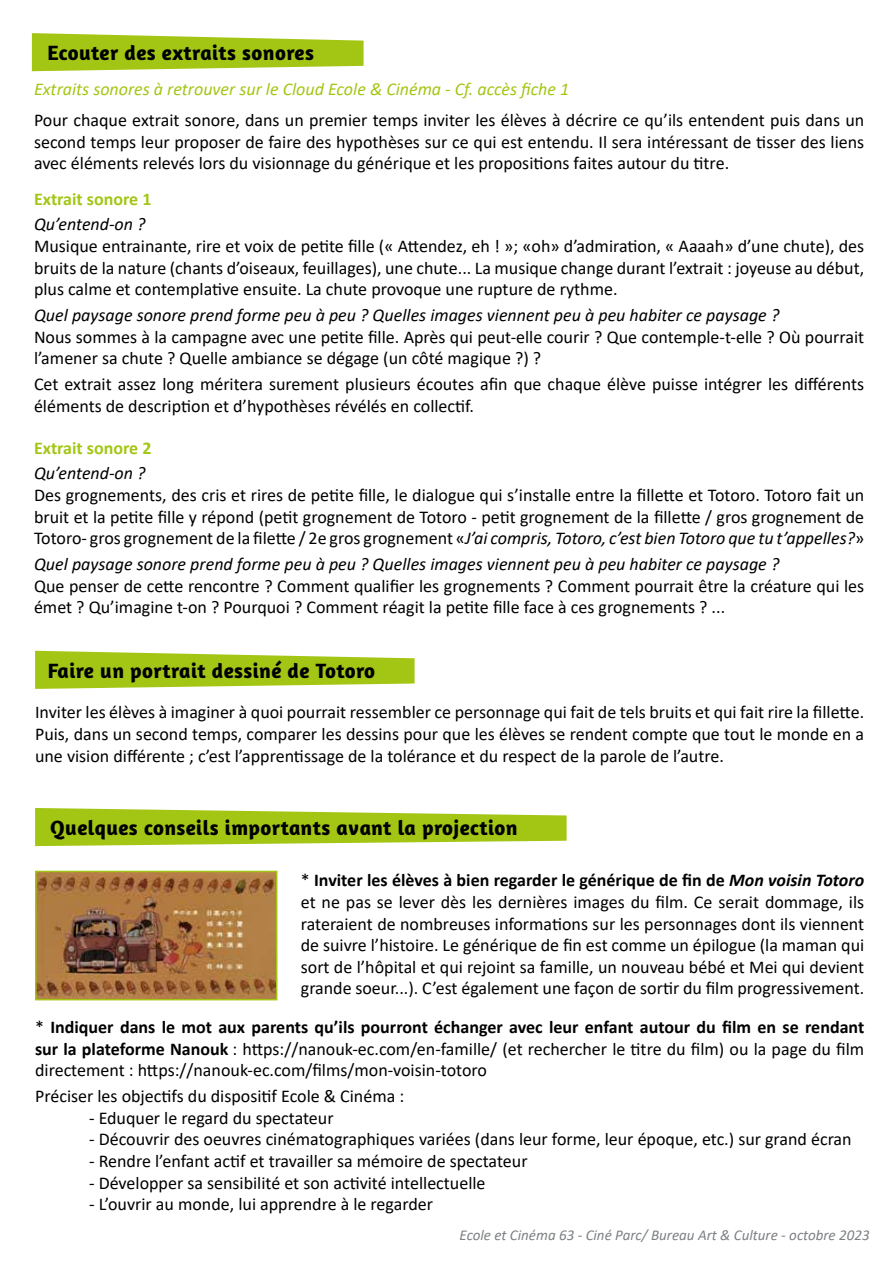
<style>
.page{position:relative;width:893px;height:1263px;background:#fff}
.page>*{position:absolute;margin:0;border:0;box-sizing:border-box;transform-origin:0 0}
.t1{font:700 21px "Amaranth";letter-spacing:.02em;color:#000}
.t2{font:18px/21.6px "Calibri";color:#000;text-align:justify}
.t3{font:italic 18px "Calibri";color:#000}
.t4{font:italic 18px "Calibri";color:#a3c614}
.t5{font:700 18px "Calibri";color:#a3c614}
.t6{font:italic 15px "Calibri";color:#7e8083}
.s1{font-style:italic}
.s2{font-weight:700}
.s3{font-weight:700;font-style:italic}
</style>
<div class="page">
<svg style="left:32px;top:33px;width:332px;height:38px;background:#b2cf3b"></svg>
<svg style="left:35px;top:651px;width:380px;height:38px;background:#b2cf3b"></svg>
<svg style="left:35px;top:808px;width:532px;height:38px;background:#b2cf3b"></svg>
<img style="left:38px;top:874px;width:236px;height:123px">
<div style="left:35px;top:871px;width:242px;height:129px;border:2px solid #a3c614"></div>
<p class="t1" style="left:48px;top:40px;width:268px">Ecouter des extraits sonores</p>
<p class="t4" style="left:34px;top:77px;width:537px">Extraits sonores à retrouver sur le Cloud Ecole &amp; Cinéma - Cf. accès fiche 1</p>
<p class="t2" style="left:34px;top:109px;width:832px">Pour chaque extrait sonore, dans un premier temps inviter les élèves à décrire ce qu’ils entendent puis dans un second temps leur proposer de faire des hypothèses sur ce qui est entendu. Il sera intéressant de tisser des liens avec éléments relevés lors du visionnage du générique et les propositions faites autour du titre.</p>
<p class="t5" style="left:34px;top:186px;width:119px">Extrait sonore 1</p>
<p class="t3" style="left:34px;top:212px;width:113px">Qu’entend-on ?</p>
<p class="t2" style="left:34px;top:235px;width:832px">Musique entrainante, rire et voix de petite fille (« Attendez, eh ! »; «oh» d’admiration, « Aaaah» d’une chute), des bruits de la nature (chants d’oiseaux, feuillages), une chute... La musique change durant l’extrait : joyeuse au début, plus calme et contemplative ensuite. La chute provoque une rupture de rythme.</p>
<p class="t3" style="left:34px;top:303px;width:747px">Quel paysage sonore prend forme peu à peu ? Quelles images viennent peu à peu habiter ce paysage ?</p>
<p class="t2" style="left:34px;top:325px;width:832px">Nous sommes à la campagne avec une petite fille. Après qui peut-elle courir ? Que contemple-t-elle ? Où pourrait l’amener sa chute ? Quelle ambiance se dégage (un côté magique ?) ?</p>
<p class="t2" style="left:34px;top:373px;width:832px">Cet extrait assez long méritera surement plusieurs écoutes afin que chaque élève puisse intégrer les différents éléments de description et d’hypothèses révélés en collectif.</p>
<p class="t5" style="left:34px;top:435px;width:119px">Extrait sonore 2</p>
<p class="t3" style="left:34px;top:461px;width:113px">Qu’entend-on ?</p>
<p class="t2" style="left:34px;top:484px;width:832px">Des grognements, des cris et rires de petite fille, le dialogue qui s’installe entre la fillette et Totoro. Totoro fait un bruit et la petite fille y répond (petit grognement de Totoro - petit grognement de la fillette / gros grognement de Totoro- gros grognement de la filette / 2e gros grognement «<span class="s1">J’ai compris, Totoro, c’est bien Totoro que tu t’appelles?</span>»</p>
<p class="t3" style="left:34px;top:552px;width:747px">Quel paysage sonore prend forme peu à peu ? Quelles images viennent peu à peu habiter ce paysage ?</p>
<p class="t2" style="left:34px;top:574px;width:832px">Que penser de cette rencontre ? Comment qualifier les grognements ? Comment pourrait être la créature qui les émet ? Qu’imagine t-on ? Pourquoi ? Comment réagit la petite fille face à ces grognements ? ...</p>
<p class="t1" style="left:48px;top:657px;width:329px">Faire un portrait dessiné de Totoro</p>
<p class="t2" style="left:35px;top:701px;width:831px">Inviter les élèves à imaginer à quoi pourrait ressembler ce personnage qui fait de tels bruits et qui fait rire la fillette.<br>Puis, dans un second temps, comparer les dessins pour que les élèves se rendent compte que tout le monde en a une vision différente ; c’est l’apprentissage de la tolérance et du respect de la parole de l’autre.</p>
<p class="t1" style="left:50px;top:814px;width:469px">Quelques conseils importants avant la projection</p>
<p class="t2" style="left:301px;top:869px;width:565px">* <span class="s2">Inviter les élèves à bien regarder le générique de fin de</span> <span class="s3">Mon voisin Totoro </span>et ne pas se lever dès les dernières images du film. Ce serait dommage, ils rateraient de nombreuses informations sur les personnages dont ils viennent de suivre l’histoire. Le générique de fin est comme un épilogue (la maman qui sort de l’hôpital et qui rejoint sa famille, un nouveau bébé et Mei qui devient grande soeur...). C’est également une façon de sortir du film progressivement.</p>
<p class="t2" style="left:35px;top:1016px;width:831px">* <span class="s2">Indiquer dans le mot aux parents qu’ils pourront échanger avec leur enfant autour du film en se rendant sur la plateforme Nanouk</span> : https://nanouk-ec.com/en-famille/ (et rechercher le titre du film) ou la page du film directement : https://nanouk-ec.com/films/mon-voisin-totoro</p>
<p class="t2" style="left:35px;top:1085px;width:371px">Préciser les objectifs du dispositif Ecole &amp; Cinéma :</p>
<p class="t2" style="left:89px;top:1106px;width:246px">- Eduquer le regard du spectateur</p>
<p class="t2" style="left:89px;top:1128px;width:764px">- Découvrir des oeuvres cinématographiques variées (dans leur forme, leur époque, etc.) sur grand écran</p>
<p class="t2" style="left:89px;top:1150px;width:440px">- Rendre l’enfant actif et travailler sa mémoire de spectateur</p>
<p class="t2" style="left:89px;top:1171px;width:398px">- Développer sa sensibilité et son activité intellectuelle</p>
<p class="t2" style="left:89px;top:1193px;width:345px">- L’ouvrir au monde, lui apprendre à le regarder</p>
<p class="t6" style="left:460px;top:1225px;width:412px">Ecole et Cinéma 63 - Ciné Parc/ Bureau Art &amp; Culture - octobre 2023</p>
</div>
